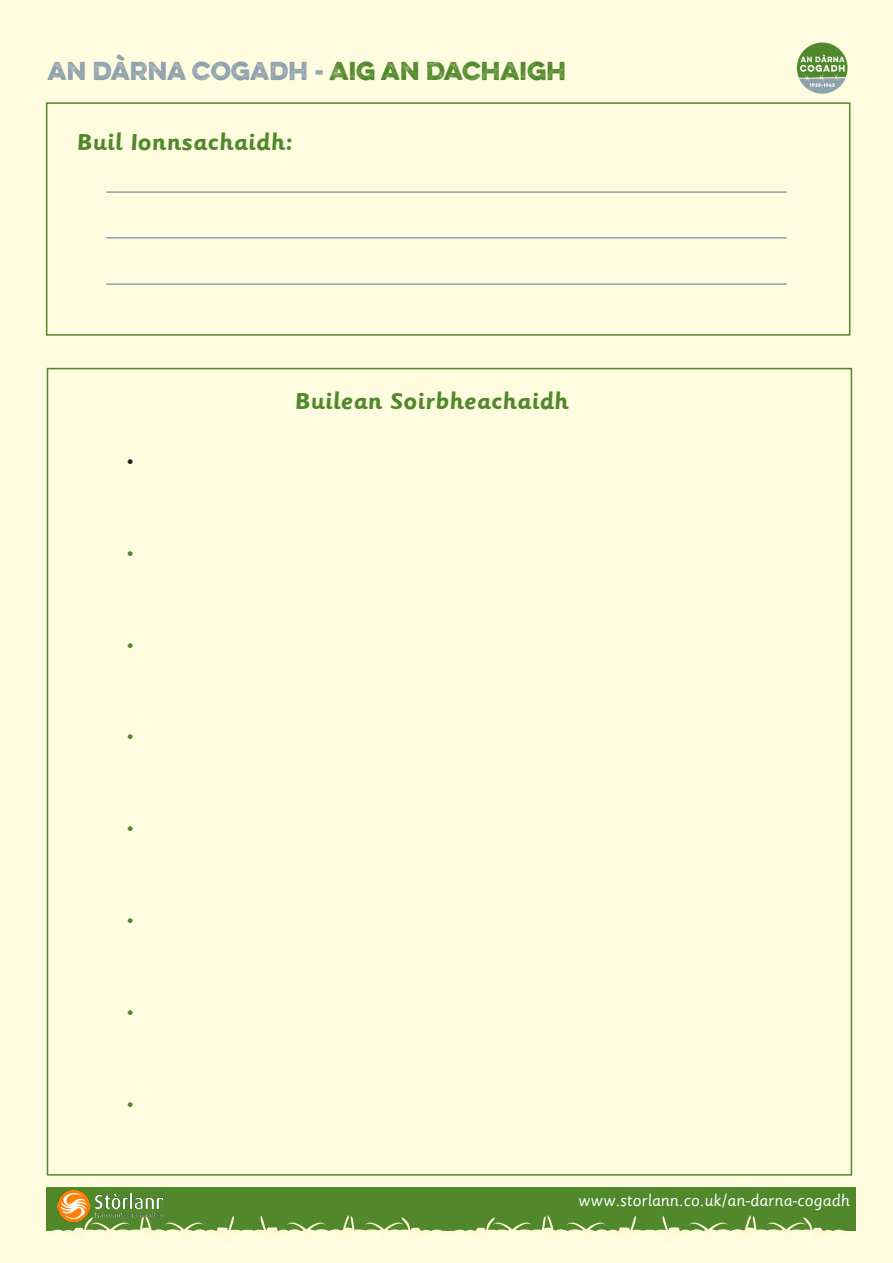
<style>
.page{position:relative;width:893px;height:1263px;background:#fffce0}
.page>*{position:absolute;margin:0;border:0;box-sizing:border-box;transform-origin:0 0}
.t1{font:700 25.5px "Sassoon Primary";color:#51882b}
.t2{font:25.5px "Sassoon Primary";color:#51882b}
.t3{font:25.5px "Sassoon Primary";color:#231f20}
.t4{font:23.25px "Eveleth";color:#8ea1ac}
.t5{font:18px "Sassoon Primary";color:#fff}
.s1{color:#51882b}
</style>
<div class="page">
<div style="left:46px;top:1187px;width:809px;height:44px;background:#51882b"></div>
<svg style="left:49px;top:1215px;width:799px;height:16px"></svg>
<img style="left:58px;top:1190px;width:105px;height:32px">
<hr style="left:106px;top:237px;width:681px;height:2px;background:#8ea1ac">
<hr style="left:106px;top:283px;width:681px;height:2px;background:#8ea1ac">
<hr style="left:106px;top:191px;width:681px;height:2px;background:#8ea1ac">
<div style="left:46px;top:102px;width:804px;height:234px;border:2px solid #51882b"></div>
<svg style="left:797px;top:43px;width:50px;height:51px"></svg>
<p class="t4" style="left:48px;top:53px;width:520px">AN DÀRNA COGADH - <span class="s1">AIG AN DACHAIGH</span></p>
<p class="t1" style="left:77px;top:126px;width:218px">Buil Ionnsachaidh:</p>
<p class="t3" style="left:128px;top:447px;width:7px">•</p>
<p class="t2" style="left:128px;top:538px;width:7px">•</p>
<p class="t2" style="left:128px;top:630px;width:7px">•</p>
<p class="t2" style="left:128px;top:722px;width:7px">•</p>
<p class="t2" style="left:128px;top:814px;width:7px">•</p>
<p class="t2" style="left:128px;top:906px;width:7px">•</p>
<p class="t2" style="left:128px;top:997px;width:7px">•</p>
<p class="t2" style="left:128px;top:1089px;width:7px">•</p>
<p class="t1" style="left:295px;top:385px;width:275px">Builean Soirbheachaidh</p>
<p class="t5" style="left:578px;top:1190px;width:273px">www.storlann.co.uk/an-darna-cogadh</p>
</div>
